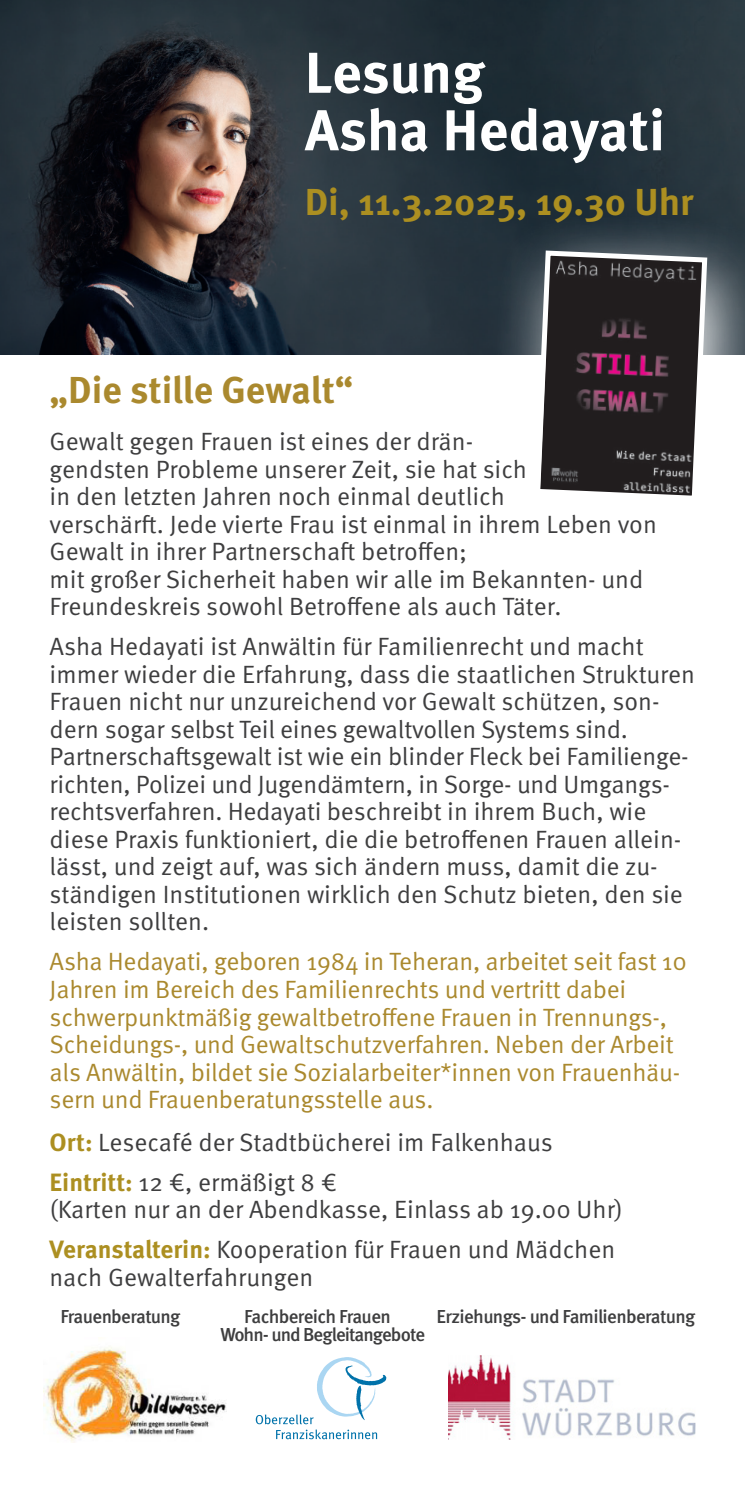
<style>
.page{position:relative;width:745px;height:1489px;background:#fff}
.page>*{position:absolute;margin:0;border:0;box-sizing:border-box;transform-origin:0 0}
.Head_1{font:700 57.5px/57.5px "Meta OT";letter-spacing:-.005em;color:#fff}
.Head_1-2{font:700 37.5px "Meta OT";color:#ac8f21}
.Head_1-3{font:700 37.5px "Meta OT";color:#aa892e}
.Fließtext{font:25px/27.5px "Meta OT Norm";color:#3e3e3f}
.Fließtext-2{font:25px/27.5px "Meta OT Norm";letter-spacing:-.01em;color:#aa892e}
.Fließtext-3{font:500 18.75px "Meta OT";letter-spacing:-.04em;color:#3e3e3f}
.s1{font-family:"Meta OT";font-weight:700;color:#ac8f21}
</style>
<div class="page">
<img style="left:0;top:0;width:744px;height:354px">
<img style="left:44px;top:1347px;width:182px;height:95px">
<div style="left:486px;top:210px;width:258px;height:373px;background:#fff;opacity:.95"></div>
<svg style="left:532px;top:248px;width:177px;height:255px;background:#4f494d"></svg>
<svg style="left:255px;top:1357px;width:131px;height:82px"></svg>
<img style="left:448px;top:1355px;width:246px;height:83px">
<p class="Head_1" style="left:304px;top:45px;width:362px">Lesung<br>Asha Hedayati</p>
<p class="Head_1-2" style="left:304px;top:178px;width:390px">Di, 11.3.2025, 19.30 Uhr</p>
<p class="Head_1-3" style="left:50px;top:366px;width:305px">„Die stille Gewalt“</p>
<p class="Fließtext" style="left:50px;top:428px;width:608px">Gewalt gegen Frauen ist eines der drän-<br>gendsten Probleme unserer Zeit, sie hat sich<br>in den letzten Jahren noch einmal deutlich<br>verschärft. Jede vierte Frau ist einmal in ihrem Leben von Gewalt in ihrer Partnerschaft betroffen;</p>
<p class="Fließtext" style="left:50px;top:566px;width:595px">mit großer Sicherheit haben wir alle im Bekannten- und<br>Freundeskreis sowohl Betroffene als auch Täter.</p>
<p class="Fließtext" style="left:50px;top:633px;width:646px">Asha Hedayati ist Anwältin für Familienrecht und macht immer wieder die Erfahrung, dass die staatlichen Strukturen Frauen nicht nur unzureichend vor Gewalt schützen, son&shy;dern sogar selbst Teil eines gewaltvollen Systems sind.<br>Partnerschaftsgewalt ist wie ein blinder Fleck bei Familienge&shy;richten, Polizei und Jugendämtern, in Sorge- und Umgangs&shy;rechtsverfahren. Hedayati beschreibt in ihrem Buch, wie diese Praxis funktioniert, die die betroffenen Frauen allein&shy;lässt, und zeigt auf, was sich ändern muss, damit die zu&shy;ständigen Institutionen wirklich den Schutz bieten, den sie leisten sollten.</p>
<p class="Fließtext-2" style="left:50px;top:948px;width:638px">Asha Hedayati, geboren 1984 in Teheran, arbeitet seit fast 10<br>Jahren im Bereich des Familienrechts und vertritt dabei schwerpunktmäßig gewaltbetroffene Frauen in Trennungs-, Scheidungs-, und Gewaltschutzverfahren. Neben der Arbeit als Anwältin, bildet sie Sozialarbeiter*innen von Frauenhäu&shy;sern und Frauenberatungsstelle aus.</p>
<p class="Fließtext" style="left:50px;top:1128px;width:504px"><span class="s1">Ort:</span> Lesecafé der Stadtbücherei im Falkenhaus</p>
<p class="Fließtext" style="left:50px;top:1168px;width:289px"><span class="s1">Eintritt:</span> 12 €, ermäßigt 8 €</p>
<p class="Fließtext" style="left:50px;top:1196px;width:574px">(Karten nur an der Abendkasse, Einlass ab 19.00 Uhr)</p>
<p class="Fließtext" style="left:50px;top:1236px;width:567px"><span class="s1">Veranstalterin:</span> Kooperation für Frauen und Mädchen</p>
<p class="Fließtext" style="left:50px;top:1263px;width:265px">nach Gewalterfahrungen</p>
<p class="Fließtext-3" style="left:60px;top:1305px;width:121px">Frauenberatung</p>
<p class="Fließtext-3" style="left:244px;top:1305px;width:148px">Fachbereich Frauen</p>
<p class="Fließtext-3" style="left:436px;top:1305px;width:260px">Erziehungs- und Familienberatung</p>
<p class="Fließtext-3" style="left:220px;top:1323px;width:206px">Wohn- und Begleitangebote</p>
</div>
